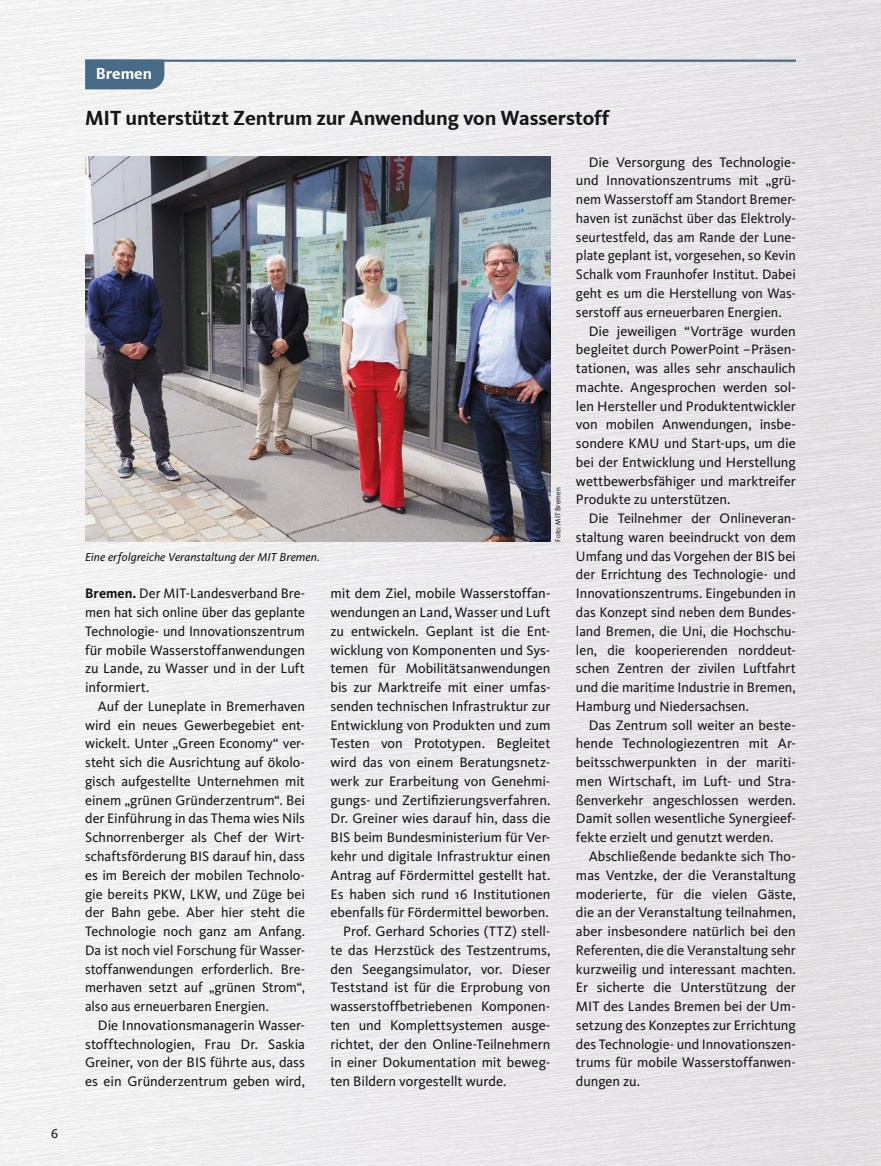
<style>
.page{position:relative;width:881px;height:1166px;background:#fff}
.page>*{position:absolute;margin:0;border:0;box-sizing:border-box;transform-origin:0 0}
.t1{font:700 21px "CDU Kievit Tab";letter-spacing:-.005em;color:#151616}
.t2{font:700 16.5px "CDU Kievit Tab";color:#fff}
.t3{font:14.25px/18.8px "CDU Kievit";letter-spacing:-.005em;color:#151616;text-align:justify}
.t4{font:13.5px "CDU Kievit";color:#151616}
.t5{font:italic 12px "CDU Kievit";letter-spacing:.005em;color:#151616}
.t6{font:7.5px "CDU Kievit Tab";letter-spacing:.015em;color:#151616;scale:.95 1}
.s1{font-weight:700}
</style>
<div class="page">
<img style="left:0;top:0;width:880px;height:1165px">
<hr style="left:85px;top:60px;width:710px;height:2px;background:#486c87">
<div style="left:85px;top:62px;width:79px;height:27px;background:#486c87"></div>
<img style="left:85px;top:156px;width:465px;height:386px">
<p class="t4" style="left:51px;top:1125px;width:8px">6</p>
<p class="t2" style="left:96px;top:63px;width:58px">Bremen</p>
<h1 class="t1" style="left:85px;top:106px;width:526px">MIT unterstützt Zentrum zur Anwendung von Wasserstoff</h1>
<p class="t5" style="left:85px;top:549px;width:236px">Eine erfolgreiche Veranstaltung der MIT Bremen.</p>
<p class="t3" style="left:85px;top:584px;width:221px"><span class="s1">Bremen.</span> Der MIT-Landesverband Bre&shy;men hat sich online über das geplante Technologie- und Innovationszentrum für mobile Wasserstoffanwendungen zu Lande, zu Wasser und in der Luft informiert.</p>
<p class="t3" style="left:85px;top:696px;width:221px;text-indent:13px">Auf der Luneplate in Bremerhaven wird ein neues Gewerbegebiet ent&shy;wickelt. Unter „Green Economy“ ver&shy;steht sich die Ausrichtung auf ökolo&shy;gisch aufgestellte Unternehmen mit einem „grünen Gründerzentrum“. Bei der Einführung in das Thema wies Nils Schnorrenberger als Chef der Wirt&shy;schaftsförderung BIS darauf hin, dass es im Bereich der mobilen Technolo&shy;gie bereits PKW, LKW, und Züge bei der Bahn gebe. Aber hier steht die Technologie noch ganz am Anfang.<br>Da ist noch viel Forschung für Wasser&shy;stoffanwendungen erforderlich. Bre&shy;merhaven setzt auf „grünen Strom“, also aus erneuerbaren Energien.</p>
<p class="t3" style="left:85px;top:1015px;width:221px;text-indent:13px">Die Innovationsmanagerin Wasser&shy;stofftechnologien, Frau Dr. Saskia Greiner, von der BIS führte aus, dass es ein Gründerzentrum geben wird,</p>
<p class="t6" style="left:553px;top:542px;width:59px;rotate:-90deg">Foto: MIT Bremen</p>
<p class="t3" style="left:330px;top:584px;width:221px">mit dem Ziel, mobile Wasserstoffan-</p>
<p class="t3" style="left:330px;top:603px;width:221px">wendungen an Land, Wasser und Luft</p>
<p class="t3" style="left:330px;top:621px;width:221px">zu entwickeln. Geplant ist die Ent-</p>
<p class="t3" style="left:330px;top:640px;width:221px">wicklung von Komponenten und Sys-</p>
<p class="t3" style="left:330px;top:659px;width:221px">temen für Mobilitätsanwendungen</p>
<p class="t3" style="left:330px;top:678px;width:221px">bis zur Marktreife mit einer umfas-</p>
<p class="t3" style="left:330px;top:696px;width:221px">senden technischen Infrastruktur zur</p>
<p class="t3" style="left:330px;top:715px;width:221px">Entwicklung von Produkten und zum</p>
<p class="t3" style="left:330px;top:734px;width:221px">Testen von Prototypen. Begleitet</p>
<p class="t3" style="left:330px;top:753px;width:221px">wird das von einem Beratungsnetz-</p>
<p class="t3" style="left:330px;top:771px;width:221px">werk zur Erarbeitung von Genehmi-</p>
<p class="t3" style="left:330px;top:790px;width:221px">gungs- und Zertifizierungsverfahren.</p>
<p class="t3" style="left:330px;top:809px;width:221px">Dr. Greiner wies darauf hin, dass die</p>
<p class="t3" style="left:330px;top:828px;width:221px">BIS beim Bundesministerium für Ver-</p>
<p class="t3" style="left:330px;top:846px;width:221px">kehr und digitale Infrastruktur einen</p>
<p class="t3" style="left:330px;top:865px;width:221px">Antrag auf Fördermittel gestellt hat.</p>
<p class="t3" style="left:330px;top:884px;width:221px">Es haben sich rund 16 Institutionen</p>
<p class="t3" style="left:330px;top:903px;width:220px">ebenfalls für Fördermittel beworben.</p>
<p class="t3" style="left:343px;top:921px;width:208px">Prof. Gerhard Schories (TTZ) stell-</p>
<p class="t3" style="left:330px;top:940px;width:221px">te das Herzstück des Testzentrums,</p>
<p class="t3" style="left:330px;top:959px;width:221px">den Seegangsimulator, vor. Dieser</p>
<p class="t3" style="left:330px;top:978px;width:221px">Teststand ist für die Erprobung von</p>
<p class="t3" style="left:330px;top:996px;width:221px">wasserstoffbetriebenen Komponen-</p>
<p class="t3" style="left:330px;top:1015px;width:221px">ten und Komplettsystemen ausge-</p>
<p class="t3" style="left:330px;top:1034px;width:221px">richtet, der den Online-Teilnehmern</p>
<p class="t3" style="left:330px;top:1053px;width:221px">in einer Dokumentation mit beweg-</p>
<p class="t3" style="left:330px;top:1071px;width:177px">ten Bildern vorgestellt wurde.</p>
<p class="t3" style="left:575px;top:153px;width:221px;text-indent:13px">Die Versorgung des Technologie&shy;und Innovationszentrums mit „grü&shy;nem Wasserstoff am Standort Bremer&shy;haven ist zunächst über das Elektroly&shy;seurtestfeld, das am Rande der Lune&shy;plate geplant ist, vorgesehen, so Kevin Schalk vom Fraunhofer Institut. Dabei geht es um die Herstellung von Was&shy;serstoff aus erneuerbaren Energien.</p>
<p class="t3" style="left:575px;top:321px;width:221px;text-indent:13px">Die jeweiligen “Vorträge wurden begleitet durch PowerPoint –Präsen&shy;tationen, was alles sehr anschaulich machte. Angesprochen werden sol&shy;len Hersteller und Produktentwickler von mobilen Anwendungen, insbe&shy;sondere KMU und Start-ups, um die bei der Entwicklung und Herstellung wettbewerbsfähiger und marktreifer Produkte zu unterstützen.</p>
<p class="t3" style="left:575px;top:509px;width:221px;text-indent:13px">Die Teilnehmer der Onlineveran&shy;staltung waren beeindruckt von dem Umfang und das Vorgehen der BIS bei der Errichtung des Technologie- und Innovationszentrums. Eingebunden in das Konzept sind neben dem Bundes&shy;land Bremen, die Uni, die Hochschu&shy;len, die kooperierenden norddeut&shy;schen Zentren der zivilen Luftfahrt und die maritime Industrie in Bremen, Hamburg und Niedersachsen.</p>
<p class="t3" style="left:575px;top:715px;width:221px;text-indent:13px">Das Zentrum soll weiter an beste&shy;hende Technologiezentren mit Ar&shy;beitsschwerpunkten in der mariti&shy;men Wirtschaft, im Luft- und Stra&shy;ßenverkehr angeschlossen werden.<br>Damit sollen wesentliche Synergieef&shy;fekte erzielt und genutzt werden.</p>
<p class="t3" style="left:575px;top:846px;width:221px;text-indent:13px">Abschließende bedankte sich Tho&shy;mas Ventzke, der die Veranstaltung moderierte, für die vielen Gäste, die an der Veranstaltung teilnahmen, aber insbesondere natürlich bei den Referenten, die die Veranstaltung sehr kurzweilig und interessant machten.<br>Er sicherte die Unterstützung der MIT des Landes Bremen bei der Um&shy;setzung des Konzeptes zur Errichtung des Technologie- und Innovationszen&shy;trums für mobile Wasserstoffanwen&shy;dungen zu.</p>
</div>
